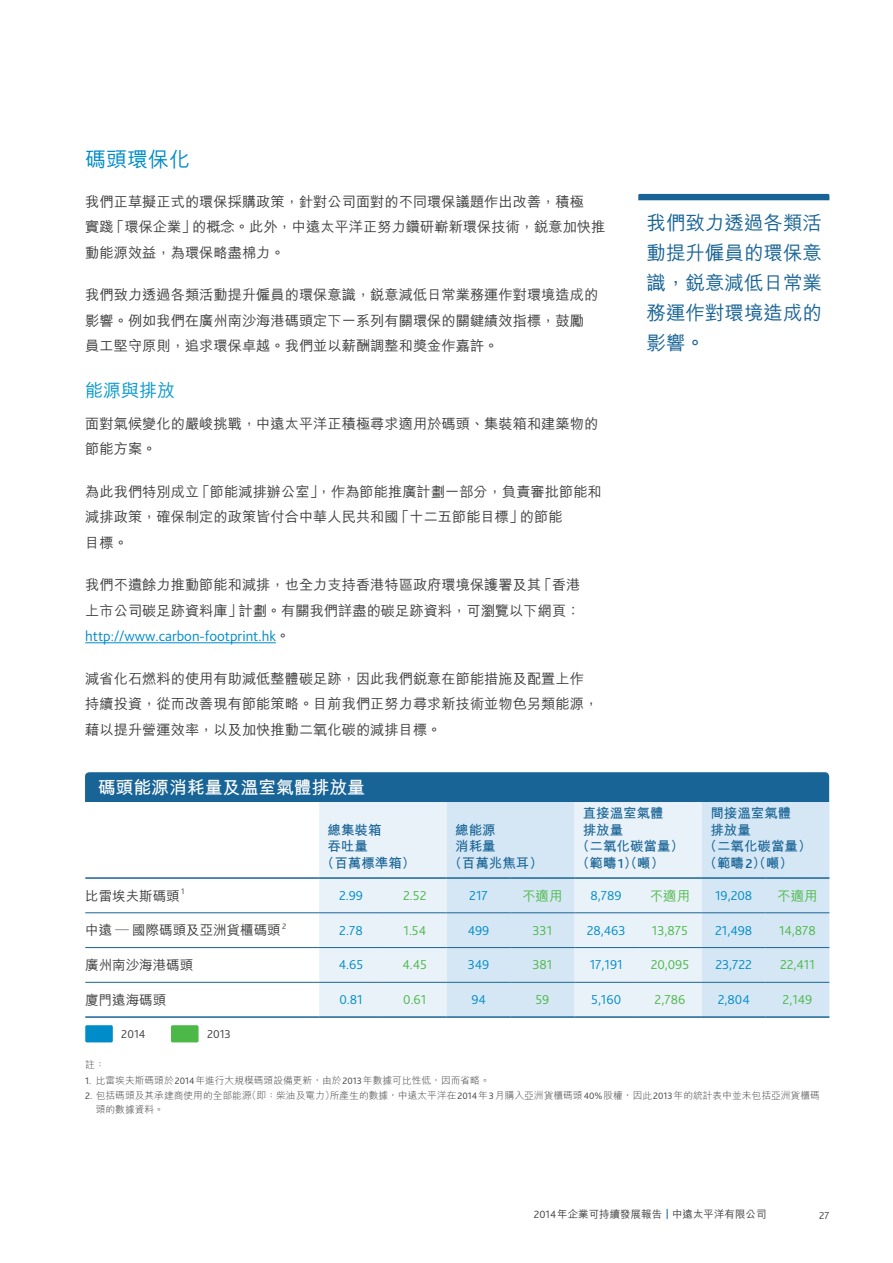
<style>
.page{position:relative;width:893px;height:1263px;background:#fff}
.page>*{position:absolute;margin:0;border:0;box-sizing:border-box;transform-origin:0 0}
.t1{font:500 21px "M Hei HK";color:#008cc8}
.t2{font:500 19.5px/30px "M Hei HK";color:#196496;text-align:justify}
.t3{font:700 18px "M Hei HK";letter-spacing:-.01em;color:#fff}
.t4{font:500 18px "M Hei HK";color:#0898cf}
.t5{font:300 15px "Bliss 2";color:#008cc8}
.t6{font:500 14.25px/25.5px "M Hei HK";color:#3e3e3f}
.t7{font:700 13.5px "M Hei HK";color:#196496}
.t8{font:300 13.5px "Bliss 2";color:#008cc8}
.t9{font:300 13.5px "Bliss 2";color:#4cb848}
.t10{font:500 13.5px "M Hei HK";color:#3e3e3f}
.t11{font:500 13.5px "M Hei HK";color:#4cb848}
.t12{font:300 12px "Bliss 2";color:#3e3e3f}
.t13{font:500 10.5px "M Hei HK";color:#3e3e3f}
.t14{font:300 10.5px "Bliss 2";color:#3e3e3f}
.t15{font:300 9.75px/13.5px "M Hei HK";color:#3e3e3f}
.t16{font:300 8.25px "Bliss 2";color:#3e3e3f}
.s1{font-family:"M Hei HK";font-weight:500;font-size:14.25px;color:#3e3e3f}
.s2{font-family:"Bliss 2";font-weight:500}
.s3{font-family:"Bliss 2"}
.s4{font-family:"Bliss 2";font-weight:300;font-size:10.95px}
</style>
<div class="page">
<div style="left:319px;top:802px;width:128px;height:214px;background:#e9f2f9"></div>
<svg style="left:447px;top:802px;width:382px;height:214px;background:#dbeaf5"></svg>
<hr style="left:85px;top:877px;width:234px;height:2px;background:#196496">
<hr style="left:319px;top:877px;width:64px;height:2px;background:#196496">
<hr style="left:383px;top:877px;width:64px;height:2px;background:#196496">
<hr style="left:447px;top:877px;width:63px;height:2px;background:#196496">
<hr style="left:510px;top:877px;width:64px;height:2px;background:#196496">
<hr style="left:574px;top:877px;width:64px;height:2px;background:#196496">
<hr style="left:638px;top:877px;width:64px;height:2px;background:#196496">
<hr style="left:702px;top:877px;width:64px;height:2px;background:#196496">
<hr style="left:766px;top:877px;width:63px;height:2px;background:#196496">
<hr style="left:85px;top:912px;width:234px;height:1px;background:#196496">
<hr style="left:319px;top:912px;width:64px;height:1px;background:#196496">
<hr style="left:383px;top:912px;width:64px;height:1px;background:#196496">
<hr style="left:447px;top:912px;width:63px;height:1px;background:#196496">
<hr style="left:510px;top:912px;width:64px;height:1px;background:#196496">
<hr style="left:574px;top:912px;width:64px;height:1px;background:#196496">
<hr style="left:638px;top:912px;width:64px;height:1px;background:#196496">
<hr style="left:702px;top:912px;width:64px;height:1px;background:#196496">
<hr style="left:766px;top:912px;width:63px;height:1px;background:#196496">
<hr style="left:85px;top:947px;width:234px;height:1px;background:#196496">
<hr style="left:319px;top:947px;width:64px;height:1px;background:#196496">
<hr style="left:383px;top:947px;width:64px;height:1px;background:#196496">
<hr style="left:447px;top:947px;width:63px;height:1px;background:#196496">
<hr style="left:510px;top:947px;width:64px;height:1px;background:#196496">
<hr style="left:574px;top:947px;width:64px;height:1px;background:#196496">
<hr style="left:638px;top:947px;width:64px;height:1px;background:#196496">
<hr style="left:702px;top:947px;width:64px;height:1px;background:#196496">
<hr style="left:766px;top:947px;width:63px;height:1px;background:#196496">
<hr style="left:85px;top:982px;width:234px;height:1px;background:#196496">
<hr style="left:319px;top:982px;width:64px;height:1px;background:#196496">
<hr style="left:383px;top:982px;width:64px;height:1px;background:#196496">
<hr style="left:447px;top:982px;width:63px;height:1px;background:#196496">
<hr style="left:510px;top:982px;width:64px;height:1px;background:#196496">
<hr style="left:574px;top:982px;width:64px;height:1px;background:#196496">
<hr style="left:638px;top:982px;width:64px;height:1px;background:#196496">
<hr style="left:702px;top:982px;width:64px;height:1px;background:#196496">
<hr style="left:766px;top:982px;width:63px;height:1px;background:#196496">
<hr style="left:85px;top:1016px;width:234px;height:2px;background:#196496">
<hr style="left:319px;top:1016px;width:64px;height:2px;background:#196496">
<hr style="left:383px;top:1016px;width:64px;height:2px;background:#196496">
<hr style="left:447px;top:1016px;width:63px;height:2px;background:#196496">
<hr style="left:510px;top:1016px;width:64px;height:2px;background:#196496">
<hr style="left:574px;top:1016px;width:64px;height:2px;background:#196496">
<hr style="left:638px;top:1016px;width:64px;height:2px;background:#196496">
<hr style="left:702px;top:1016px;width:64px;height:2px;background:#196496">
<hr style="left:766px;top:1016px;width:63px;height:2px;background:#196496">
<hr style="left:85px;top:642px;width:191px;height:1px;background:#008cc8">
<div style="left:85px;top:772px;width:744px;height:30px;background:#196496"></div>
<svg style="left:638px;top:194px;width:191px;height:6px"></svg>
<div style="left:85px;top:1025px;width:28px;height:17px;background:#008cc8;border-radius:2px"></div>
<div style="left:171px;top:1025px;width:28px;height:17px;background:#4cb848;border-radius:2px"></div>
<h1 class="t1" style="left:85px;top:144px;width:106px">碼頭環保化</h1>
<p class="t6" style="left:85px;top:188px;width:522px">我們正草擬正式的環保採購政策，針對公司面對的不同環保議題作出改善，積極<br>實踐「環保企業」的概念。此外，中遠太平洋正努力鑽研嶄新環保技術，銳意加快推動能源效益，為環保略盡棉力。</p>
<p class="t6" style="left:85px;top:281px;width:514px">我們致力透過各類活動提升僱員的環保意識，銳意減低日常業務運作對環境造成的影響。例如我們在廣州南沙海港碼頭定下一系列有關環保的關鍵績效指標，鼓勵員工堅守原則，追求環保卓越。我們並以薪酬調整和獎金作嘉許。</p>
<p class="t4" style="left:85px;top:377px;width:91px">能源與排放</p>
<p class="t6" style="left:85px;top:410px;width:514px">面對氣候變化的嚴峻挑戰，中遠太平洋正積極尋求適用於碼頭、集裝箱和建築物的節能方案。</p>
<p class="t6" style="left:85px;top:478px;width:518px">為此我們特別成立「節能減排辦公室」，作為節能推廣計劃一部分，負責審批節能和減排政策，確保制定的政策皆付合中華人民共和國「十二五節能目標」的節能<br>目標。</p>
<p class="t6" style="left:85px;top:571px;width:497px">我們不遺餘力推動節能和減排，也全力支持香港特區政府環境保護署及其「香港上市公司碳足跡資料庫」計劃。有關我們詳盡的碳足跡資料，可瀏覽以下網頁：</p>
<p class="t5" style="left:85px;top:627px;width:206px">http://www.carbon-footprint.hk<span class="s1">。</span></p>
<p class="t6" style="left:85px;top:665px;width:515px">減省化石燃料的使用有助減低整體碳足跡，因此我們銳意在節能措施及配置上作持續投資，從而改善現有節能策略。目前我們正努力尋求新技術並物色另類能源，藉以提升營運效率，以及加快推動二氧化碳的減排目標。</p>
<p class="t3" style="left:98px;top:774px;width:269px">碼頭能源消耗量及溫室氣體排放量</p>
<h2 class="t2" style="left:647px;top:207px;width:177px">我們致力透過各類活動提升僱員的環保意識，銳意減低日常業務運作對環境造成的影響。</h2>
<p class="t7" style="left:328px;top:820px;width:55px">總集裝箱</p>
<p class="t7" style="left:328px;top:836px;width:42px">吞吐量</p>
<p class="t7" style="left:321px;top:853px;width:96px">（百萬標準箱）</p>
<p class="t7" style="left:455px;top:820px;width:42px">總能源</p>
<p class="t7" style="left:455px;top:836px;width:42px">消耗量</p>
<p class="t7" style="left:448px;top:853px;width:96px">（百萬兆焦耳）</p>
<p class="t7" style="left:583px;top:803px;width:82px">直接溫室氣體</p>
<p class="t7" style="left:583px;top:820px;width:42px">排放量</p>
<p class="t7" style="left:576px;top:836px;width:109px">（二氧化碳當量）</p>
<p class="t7" style="left:576px;top:853px;width:90px">（範疇<span class="s2">1</span>）（噸）</p>
<p class="t7" style="left:710px;top:803px;width:82px">間接溫室氣體</p>
<p class="t7" style="left:710px;top:820px;width:42px">排放量</p>
<p class="t7" style="left:704px;top:836px;width:109px">（二氧化碳當量）</p>
<p class="t7" style="left:704px;top:853px;width:91px">（範疇<span class="s2">2</span>）（噸）</p>
<p class="t10" style="left:85px;top:886px;width:96px">比雷埃夫斯碼頭</p>
<p class="t16" style="left:181px;top:886px;width:5px">1</p>
<p class="t8" style="left:339px;top:887px;width:25px">2.99</p>
<p class="t9" style="left:403px;top:887px;width:25px">2.52</p>
<p class="t8" style="left:469px;top:887px;width:20px">217</p>
<p class="t11" style="left:522px;top:886px;width:42px">不適用</p>
<p class="t8" style="left:591px;top:887px;width:33px">8,789</p>
<p class="t11" style="left:650px;top:886px;width:42px">不適用</p>
<p class="t8" style="left:715px;top:887px;width:39px">19,208</p>
<p class="t11" style="left:777px;top:886px;width:42px">不適用</p>
<p class="t10" style="left:85px;top:920px;width:197px">中遠 — 國際碼頭及亞洲貨櫃碼頭</p>
<p class="t16" style="left:282px;top:921px;width:6px">2</p>
<p class="t8" style="left:339px;top:922px;width:25px">2.78</p>
<p class="t9" style="left:403px;top:922px;width:24px">1.54</p>
<p class="t8" style="left:468px;top:922px;width:23px">499</p>
<p class="t9" style="left:532px;top:922px;width:21px">331</p>
<p class="t8" style="left:587px;top:922px;width:40px">28,463</p>
<p class="t9" style="left:652px;top:922px;width:38px">13,875</p>
<p class="t8" style="left:715px;top:922px;width:39px">21,498</p>
<p class="t9" style="left:779px;top:922px;width:38px">14,878</p>
<p class="t10" style="left:85px;top:955px;width:109px">廣州南沙海港碼頭</p>
<p class="t8" style="left:339px;top:956px;width:26px">4.65</p>
<p class="t9" style="left:403px;top:956px;width:26px">4.45</p>
<p class="t8" style="left:468px;top:956px;width:23px">349</p>
<p class="t9" style="left:532px;top:956px;width:22px">381</p>
<p class="t8" style="left:590px;top:956px;width:34px">17,191</p>
<p class="t9" style="left:651px;top:956px;width:40px">20,095</p>
<p class="t8" style="left:715px;top:956px;width:38px">23,722</p>
<p class="t9" style="left:780px;top:956px;width:36px">22,411</p>
<p class="t10" style="left:85px;top:990px;width:82px">廈門遠海碼頭</p>
<p class="t8" style="left:339px;top:991px;width:25px">0.81</p>
<p class="t9" style="left:403px;top:991px;width:25px">0.61</p>
<p class="t8" style="left:471px;top:991px;width:16px">94</p>
<p class="t9" style="left:535px;top:991px;width:15px">59</p>
<p class="t8" style="left:591px;top:991px;width:31px">5,160</p>
<p class="t9" style="left:655px;top:991px;width:32px">2,786</p>
<p class="t8" style="left:718px;top:991px;width:33px">2,804</p>
<p class="t9" style="left:783px;top:991px;width:31px">2,149</p>
<p class="t12" style="left:121px;top:1026px;width:26px">2014</p>
<p class="t12" style="left:207px;top:1026px;width:25px">2013</p>
<p class="t15" style="left:85px;top:1057px;width:21px">註：</p>
<p class="t15" style="left:85px;top:1073px;width:406px"><span class="s3">1.</span> 比雷埃夫斯碼頭於<span class="s3">2014</span>年進行大規模碼頭設備更新，由於<span class="s3">2013</span>年數據可比性低，因而省略。</p>
<p class="t15" style="left:96px;top:1089px;width:726px;text-indent:-11px"><span class="s3">2.</span> 包括碼頭及其承建商使用的全部能源（即：柴油及電力）所產生的數據，中遠太平洋在<span class="s3">2014</span>年<span class="s3">3</span>月購入亞洲貨櫃碼頭<span class="s3">40%</span>股權，因此<span class="s3">2013</span>年的統計表中並未包括亞洲貨櫃碼頭的數據資料。</p>
<p class="t13" style="left:534px;top:1206px;width:234px"><span class="s4">2014</span>年企業可持續發展報告 中遠太平洋有限公司</p>
<p class="t14" style="left:819px;top:1209px;width:12px">27</p>
</div>
